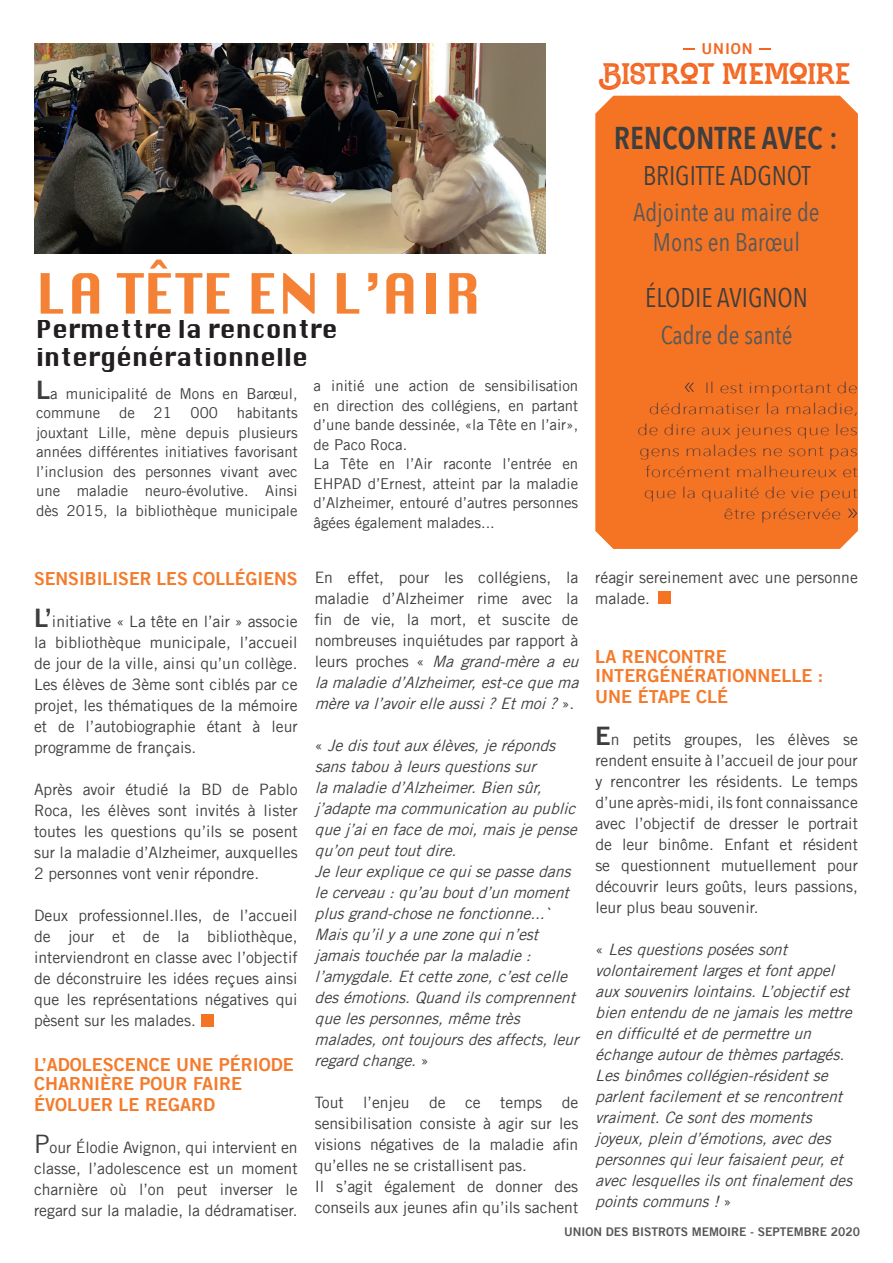
<style>
.page{position:relative;width:893px;height:1263px;background:#fff}
.page>*{position:absolute;margin:0;border:0;box-sizing:border-box;transform-origin:0 0}
.t1{font:54px "Krungthep";color:#f48134}
.t2{font:43.05px "Violinarough";letter-spacing:-.005em;color:#f36621}
.t3{font:600 31.5px "Avenir Next Condensed";color:#3e3e3f}
.t4{font:27px "Avenir Next Condensed";color:#3e3e3f}
.t5{font:25.5px/30px "Avenir Next Condensed";color:#57585a;text-align:center}
.t6{font:24px/28.8px "Krungthep";color:#231f20}
.t7{font:18px/18.9px "Trade Gothic LT Bold Two";color:#f47b2c}
.t8{font:15.75px/21px "Trade Gothic LT";color:#3e3e3f;text-align:justify}
.t9{font:italic 15.75px/21px "Trade Gothic LT";color:#3e3e3f}
.t10{font:15px/19.5px "Trade Gothic LT";color:#3e3e3f;text-align:justify}
.t11{font:200 15px/21px "Avenir Next Condensed";color:#0f1f44;text-align:right;scale:1.75 1}
.t12{font:15px "Trade Gothic LT Bold Two";letter-spacing:.06em;color:#f36621}
.t13{font:12px "Trade Gothic LT Bold Two";color:#57585a}
.s1{font-family:"Trade Gothic LT Bold Two";font-size:25.5px}
.s2{font-size:24px}
.s3{font-size:25.5px}
.s4{font-style:italic}
.s5{font-style:normal}
</style>
<div class="page">
<div style="left:595px;top:96px;width:263px;height:453px;background:#f47423"></div>
<img style="left:34px;top:44px;width:511px;height:209px">
<div style="left:201px;top:1014px;width:13px;height:13px;background:#f47423"></div>
<div style="left:658px;top:591px;width:13px;height:13px;background:#f47423"></div>
<svg style="left:688px;top:77px;width:3px;height:6px"></svg>
<svg style="left:797px;top:77px;width:3px;height:6px"></svg>
<h1 class="t1" style="left:36px;top:263px;width:446px">LA TÊTE EN L’AIR</h1>
<h3 class="t6" style="left:36px;top:315px;width:303px">Permettre la rencontre intergénérationnelle</h3>
<p class="t10" style="left:36px;top:383px;width:263px"><span class="s1">L</span>a municipalité de Mons en Barœul, commune de 21 000 habitants jouxtant Lille, mène depuis plusieurs années différentes initiatives favorisant l’inclusion des personnes vivant avec une maladie neuro-évolutive. Ainsi dès 2015, la bibliothèque municipale</p>
<p class="t10" style="left:314px;top:376px;width:266px;text-align:left">a initié une action de sensibilisation en direction des collégiens, en partant d’une bande dessinée, «la Tête en l’air», de Paco Roca.<br>La Tête en l’Air raconte l’entrée en EHPAD d’Ernest, atteint par la maladie d’Alzheimer, entouré d’autres personnes âgées également malades...</p>
<p class="t12" style="left:701px;top:40px;width:53px">UNION</p>
<h2 class="t2" style="left:599px;top:48px;width:253px">BIstrot memoire</h2>
<h3 class="t3" style="left:614px;top:111px;width:225px">RENCONTRE AVEC :</h3>
<h3 class="t4" style="left:643px;top:153px;width:169px">BRIGITTE ADGNOT</h3>
<h3 class="t5" style="left:633px;top:196px;width:188px">Adjointe au maire de<br>Mons en Barœul</h3>
<h3 class="t4" style="left:645px;top:274px;width:165px">ÉLODIE AVIGNON</h3>
<h3 class="t5" style="left:661px;top:319px;width:133px">Cadre de santé</h3>
<p class="t11" style="left:637px;top:378px;width:128px"><span class="s2">«</span> Il est important de dédramatiser la maladie, de dire aux jeunes que les gens malades ne sont pas forcément malheureux et que la qualité de vie peut être préservée <span class="s2">»</span></p>
<p class="t7" style="left:34px;top:568px;width:265px">SENSIBILISER LES COLLÉGIENS</p>
<p class="t8" style="left:34px;top:610px;width:265px"><span class="s1">L’</span>initiative « La tête en l’air » associe la bibliothèque municipale, l’accueil de jour de la ville, ainsi qu’un collège.<br>Les élèves de 3ème sont ciblés par ce projet, les thématiques de la mémoire et de l’autobiographie étant à leur programme de français.</p>
<p class="t8" style="left:34px;top:778px;width:265px">Après avoir étudié la BD de Pablo Roca, les élèves sont invités à lister toutes les questions qu’ils se posent sur la maladie d’Alzheimer, auxquelles 2 personnes vont venir répondre.</p>
<p class="t8" style="left:34px;top:904px;width:265px">Deux professionnel.lles, de l’accueil de jour et de la bibliothèque, interviendront en classe avec l’objectif de déconstruire les idées reçues ainsi que les représentations négatives qui pèsent sur les malades.</p>
<p class="t7" style="left:34px;top:1054px;width:261px">L’ADOLESCENCE UNE PÉRIODE<br>CHARNIÈRE POUR FAIRE</p>
<p class="t7" style="left:34px;top:1094px;width:183px">ÉVOLUER LE REGARD</p>
<p class="t8" style="left:34px;top:1136px;width:265px"><span class="s3">P</span>our Élodie Avignon, qui intervient en classe, l’adolescence est un moment charnière où l’on peut inverser le regard sur la maladie, la dédramatiser.</p>
<p class="t8" style="left:315px;top:567px;width:270px;text-align:left">En effet, pour les collégiens, la maladie d’Alzheimer rime avec la fin de vie, la mort, et suscite de nombreuses inquiétudes par rapport à l e u rs p ro c h es « <span class="s4">Ma grand-mère a eu lamaladied’Alzheimer,est-cequema mèreval’avoirelleaussi?Etmoi?</span>» .</p>
<p class="t9" style="left:315px;top:735px;width:270px"><span class="s5">«</span> Jedistoutauxélèves,jeréponds sanstabouàleursquestionssur lamaladied’Alzheimer.Biensûr, j’adaptemacommunicationaupublic quej’aienfacedemoi,maisjepense qu’onpeuttoutdire.<br>Jeleurexpliquecequisepassedans lecerveau:qu’auboutd’unmoment plusgrand-chosenefonctionne...`<br>Maisqu’ilyaunezonequin’est jamaistouchéeparlamaladie: l’amygdale.Etcettezone,c’estcelle desémotions.Quandilscomprennent quelespersonnes,mêmetrès malades,onttoujoursdesaffects,leur regardchange.<span class="s5">»</span></p>
<p class="t8" style="left:315px;top:1092px;width:265px;text-align:left">Tout l’enjeu de ce temps de sensibilisation consiste à agir sur les visions négatives de la maladie afin qu’elles ne se cristallisent pas.<br>Il s’agit également de donner des conseils aux jeunes afin qu’ils sachent</p>
<p class="t8" style="left:595px;top:567px;width:264px">réagir sereinement avec une personne malade.</p>
<p class="t7" style="left:595px;top:647px;width:230px">LA RENCONTRE<br>INTERGÉNÉRATIONNELLE :</p>
<p class="t7" style="left:595px;top:687px;width:134px">UNE ÉTAPE CLÉ</p>
<p class="t8" style="left:595px;top:728px;width:264px"><span class="s1">E</span>n petits groupes, les élèves se rendent ensuite à l’accueil de jour pour y rencontrer les résidents. Le temps d’une après-midi, ils font connaissance avec l’objectif de dresser le portrait de leur binôme. Enfant et résident se questionnent mutuellement pour découvrir leurs goûts, leurs passions, leur plus beau souvenir.</p>
<p class="t9" style="left:595px;top:938px;width:263px"><span class="s5">«</span> Lesquestionsposéessont volontairementlargesetfontappel auxsouvenirslointains.L’objectifest bienentendudenejamaislesmettre endifficultéetdepermettreun échangeautourdethèmespartagés.<br>Lesbinômescollégien-résidentse parlentfacilementetserencontrent vraiment.Cesontdesmoments joyeux,pleind’émotions,avecdes personnesquileurfaisaientpeur,et aveclesquellesilsontfinalementdes pointscommuns!<span class="s5">»</span></p>
<p class="t13" style="left:564px;top:1224px;width:297px">UNION DES BISTROTS MEMOIRE - SEPTEMBRE 2020</p>
</div>
